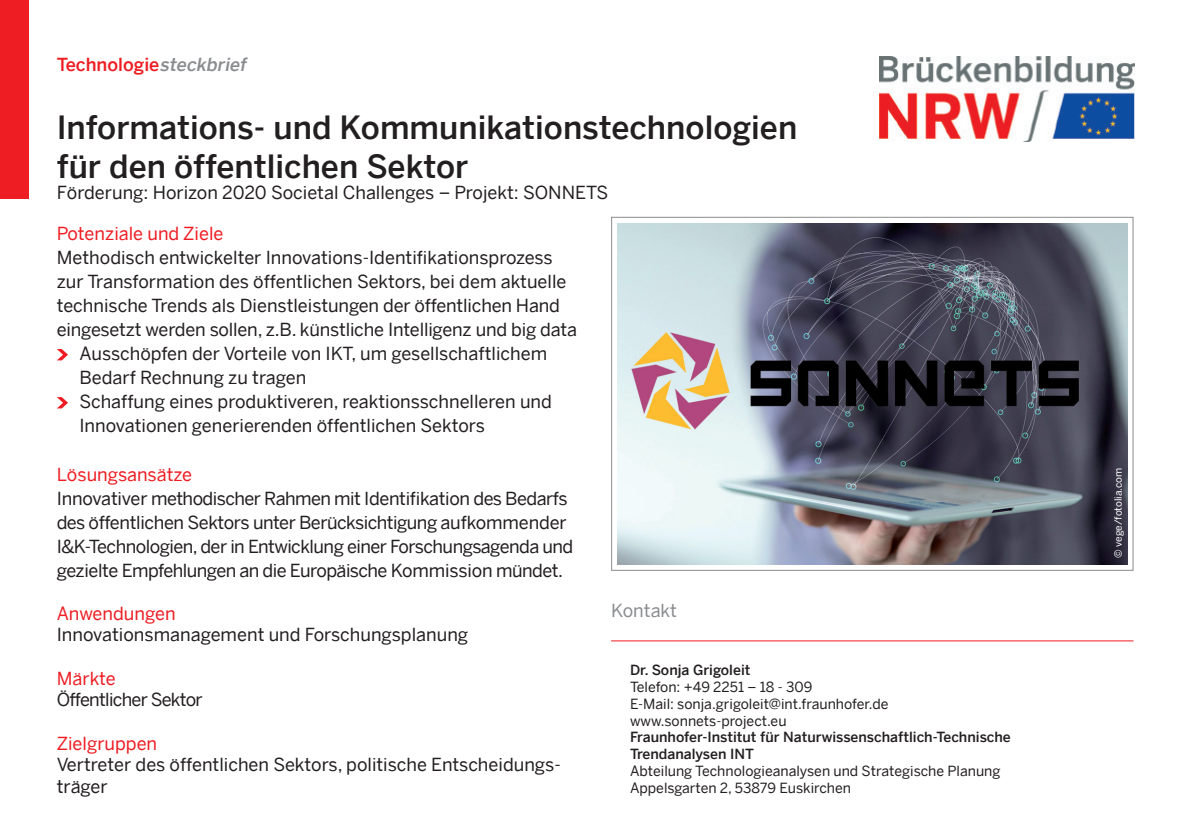
<style>
.page{position:relative;width:1191px;height:840px;background:#fff}
.page>*{position:absolute;margin:0;border:0;box-sizing:border-box;transform-origin:0 0}
.t1{font:500 32px/38.4px "Benton Sans";color:#231f20}
.t2{font:18px/21.6px "Benton Sans";letter-spacing:-.01em;color:#231f20}
.t3{font:18px/24px "Benton Sans";letter-spacing:-.03em;color:#231f20}
.t4{font:18px "Benton Sans";color:#ee1d23}
.t5{font:500 18px "Benton Sans";color:#ee1d23}
.t6{font:18px "Benton Sans";letter-spacing:-.04em;color:#231f20}
.t7{font:18px "Benton Sans";color:#8a8c8f}
.t8{font:14px/16.8px "Benton Sans";color:#231f20}
.t9{font:500 14px/16.8px "Benton Sans";color:#231f20}
.t10{font:10px "Benton Sans";color:#fff}
.s1{font-style:italic;color:#8a8c8f}
</style>
<div class="page">
<div style="left:0;top:0;width:28px;height:198px;background:#ee1d23"></div>
<img style="left:879px;top:57px;width:255px;height:84px">
<hr style="left:611px;top:640px;width:522px;height:1px;background:#ee1d23">
<svg style="left:57px;top:349px;width:11px;height:11px"></svg>
<svg style="left:57px;top:397px;width:11px;height:11px"></svg>
<img style="left:617px;top:223px;width:510px;height:341px">
<p class="t5" style="left:57px;top:54px;width:194px">Technologie<span class="s1">steckbrief</span></p>
<h1 class="t1" style="left:57px;top:108px;width:742px">Informations- und Kommunikationstechnologien für den öffentlichen Sektor</h1>
<p class="t2" style="left:57px;top:181px;width:553px">Förderung: Horizon 2020 Societal Challenges – Projekt: SONNETS</p>
<p class="t4" style="left:57px;top:223px;width:168px">Potenziale und Ziele</p>
<p class="t2" style="left:57px;top:246px;width:497px">Methodisch entwickelter Innovations-Identifikationsprozess</p>
<p class="t2" style="left:57px;top:270px;width:511px">zur Transformation des öffentlichen Sektors, bei dem aktuelle</p>
<p class="t2" style="left:57px;top:294px;width:505px">technische Trends als Dienstleistungen der öffentlichen Hand</p>
<p class="t2" style="left:57px;top:318px;width:522px">eingesetzt werden sollen, z.B. künstliche Intelligenz und big data</p>
<p class="t2" style="left:79px;top:342px;width:469px">Ausschöpfen der Vorteile von IKT, um gesellschaftlichem</p>
<p class="t2" style="left:79px;top:366px;width:228px">Bedarf Rechnung zu tragen</p>
<p class="t2" style="left:79px;top:390px;width:474px">Schaffung eines produktiveren, reaktionsschnelleren und</p>
<p class="t2" style="left:79px;top:414px;width:407px">Innovationen generierenden öffentlichen Sektors</p>
<p class="t4" style="left:57px;top:463px;width:137px">Lösungsansätze</p>
<p class="t3" style="left:57px;top:485px;width:518px">Innovativer methodischer Rahmen mit Identifikation des Bedarfs des öffentlichen Sektors unter Berücksichtigung aufkommender I&amp;K-Technologien, der in Entwicklung einer Forschungsagenda und gezielte Empfehlungen an die Europäische Kommission mündet.</p>
<p class="t4" style="left:57px;top:602px;width:120px">Anwendungen</p>
<p class="t2" style="left:57px;top:623px;width:413px">Innovationsmanagement und Forschungsplanung</p>
<p class="t4" style="left:57px;top:667px;width:61px">Märkte</p>
<p class="t6" style="left:57px;top:688px;width:147px">Öffentlicher Sektor</p>
<p class="t4" style="left:57px;top:732px;width:102px">Zielgruppen</p>
<p class="t2" style="left:57px;top:753px;width:505px">Vertreter des öffentlichen Sektors, politische Entscheidungs&shy;träger</p>
<p class="t7" style="left:611px;top:599px;width:67px">Kontakt</p>
<p class="t9" style="left:630px;top:661px;width:122px">Dr. Sonja Grigoleit</p>
<p class="t8" style="left:630px;top:677px;width:260px">Telefon: +49 2251 – 18 - 309<br>E-Mail: sonja.grigoleit@int.fraunhofer.de www.sonnets-project.eu</p>
<p class="t9" style="left:630px;top:728px;width:382px">Fraunhofer-Institut für Naturwissenschaftlich-Technische<br>Trendanalysen INT</p>
<p class="t8" style="left:630px;top:761px;width:372px">Abteilung Technologieanalysen und Strategische Planung<br>Appelsgarten 2, 53879 Euskirchen</p>
<p class="t10" style="left:1112px;top:557px;width:91px;rotate:-90deg">© vege/fotolia.com</p>
</div>
